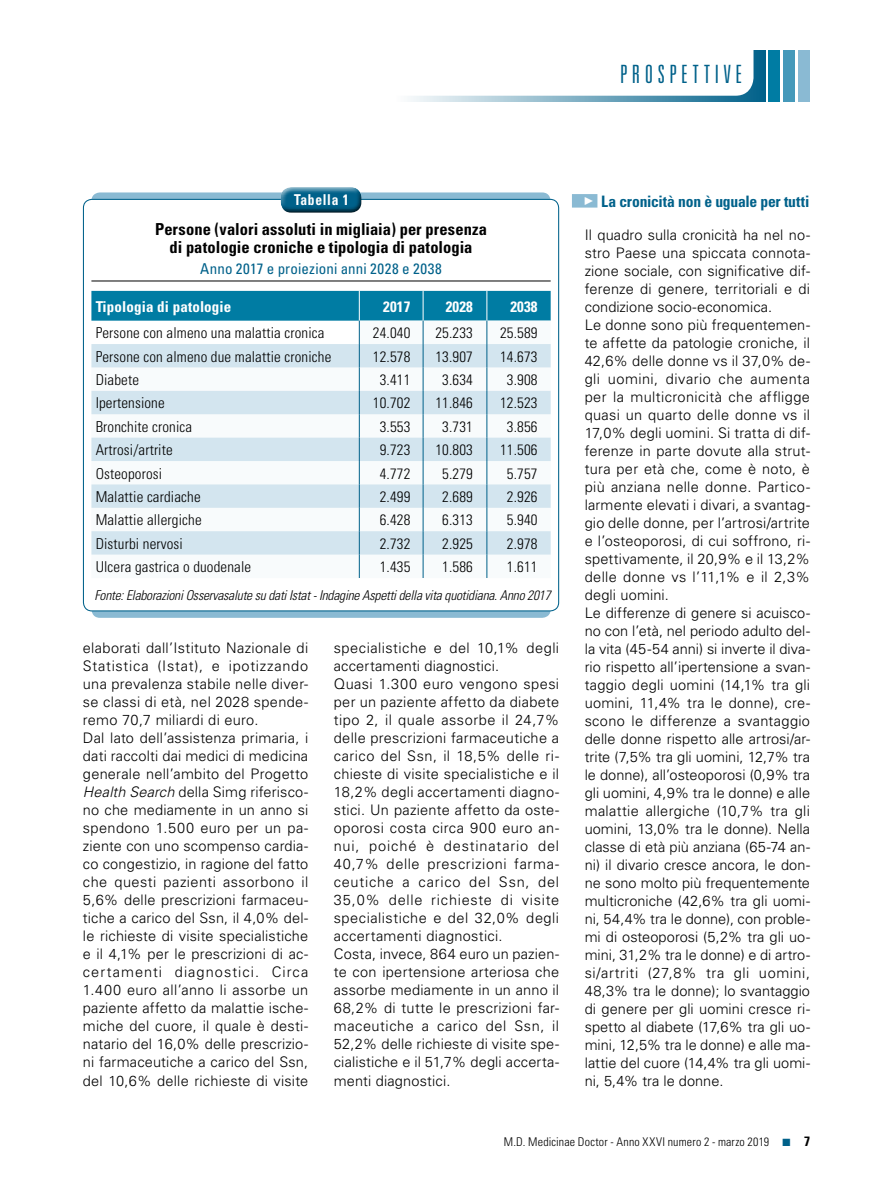
<style>
.page{position:relative;width:893px;height:1191px;background:#fff}
.page>*{position:absolute;margin:0;border:0;box-sizing:border-box;transform-origin:0 0}
.t1{font:300 ultra-condensed 25.2px "Univers";letter-spacing:.185em;color:#00618a}
.t2{font:700 condensed 16.5px/18px "Univers";letter-spacing:.005em;color:#000;text-align:center}
.t3{font:700 condensed 15.75px "Univers";letter-spacing:-.015em;color:#00618a}
.t4{font:300 condensed 15px "Univers";letter-spacing:.01em;color:#000}
.t5{font:condensed 15px "Univers";letter-spacing:.01em;color:#00618a}
.t6{font:700 condensed 15px "Univers";letter-spacing:.01em;color:#fff}
.t7{font:700 condensed 15px "Univers";letter-spacing:.05em;color:#fff;scale:.9 1}
.t8{font:300 14.55px/18px "Univers";letter-spacing:.015em;color:#000}
.t9{font:italic 300 condensed 13.5px "Univers";letter-spacing:-.015em;color:#000}
.t10{font:300 condensed 12px "Univers";letter-spacing:.015em;color:#000}
.s1{font-style:italic}
.s2{color:#00618a}
.s3{font-weight:700;font-size:13.5px}
</style>
<div class="page">
<div style="left:396px;top:50px;width:369px;height:51px;background:linear-gradient(to right,#fcfdfd,#04638b)"></div>
<div style="left:768px;top:50px;width:12px;height:51px;background:#007ca3"></div>
<div style="left:783px;top:50px;width:12px;height:51px;background:#4599ba"></div>
<div style="left:798px;top:50px;width:12px;height:51px;background:#8abad3"></div>
<div style="left:376px;top:0;width:377px;height:96px;background:#fff;border-radius:18px"></div>
<div style="left:572px;top:194px;width:25px;height:14px;background:#8abad3"></div>
<svg style="left:91px;top:192px;width:460px;height:426px;background:#88b8d1"></svg>
<div style="left:83px;top:199px;width:476px;height:412px;background:#fff;border-radius:9px"></div>
<hr style="left:91px;top:281px;width:460px;height:1px;background:#000">
<svg style="left:91px;top:291px;width:460px;height:287px"></svg>
<div style="left:273px;top:180px;width:91px;height:30px;background:#fff"></div>
<div style="left:277px;top:187px;width:91px;height:26px;background:#000;opacity:.75"></div>
<h1 class="t1" style="left:620px;top:60px;width:124px">PROSPETTIVE</h1>
<p class="t7" style="left:294px;top:190px;width:62px">Tabella 1</p>
<p class="t2" style="left:155px;top:220px;width:333px">Persone (valori assoluti in migliaia) per presenza di patologie croniche e tipologia di patologia</p>
<p class="t5" style="left:200px;top:259px;width:243px">Anno 2017 e proiezioni anni 2028 e 2038</p>
<p class="t6" style="left:96px;top:297px;width:137px">Tipologia di patologie</p>
<p class="t6" style="left:383px;top:297px;width:29px">2017</p>
<p class="t6" style="left:446px;top:297px;width:29px">2028</p>
<p class="t6" style="left:510px;top:297px;width:29px">2038</p>
<p class="t4" style="left:96px;top:324px;width:230px">Persone con almeno una malattia cronica</p>
<p class="t4" style="left:373px;top:324px;width:39px">24.040</p>
<p class="t4" style="left:435px;top:324px;width:39px">25.233</p>
<p class="t4" style="left:500px;top:324px;width:39px">25.589</p>
<p class="t4" style="left:96px;top:347px;width:237px">Persone con almeno due malattie croniche</p>
<p class="t4" style="left:373px;top:347px;width:39px">12.578</p>
<p class="t4" style="left:435px;top:347px;width:39px">13.907</p>
<p class="t4" style="left:500px;top:347px;width:39px">14.673</p>
<p class="t4" style="left:96px;top:371px;width:45px">Diabete</p>
<p class="t4" style="left:380px;top:371px;width:32px">3.411</p>
<p class="t4" style="left:442px;top:371px;width:32px">3.634</p>
<p class="t4" style="left:507px;top:371px;width:32px">3.908</p>
<p class="t4" style="left:96px;top:394px;width:71px">Ipertensione</p>
<p class="t4" style="left:373px;top:394px;width:39px">10.702</p>
<p class="t4" style="left:435px;top:394px;width:39px">11.846</p>
<p class="t4" style="left:500px;top:394px;width:39px">12.523</p>
<p class="t4" style="left:96px;top:417px;width:98px">Bronchite cronica</p>
<p class="t4" style="left:380px;top:417px;width:32px">3.553</p>
<p class="t4" style="left:442px;top:417px;width:32px">3.731</p>
<p class="t4" style="left:507px;top:417px;width:32px">3.856</p>
<p class="t4" style="left:96px;top:441px;width:79px">Artrosi/artrite</p>
<p class="t4" style="left:380px;top:441px;width:32px">9.723</p>
<p class="t4" style="left:435px;top:441px;width:39px">10.803</p>
<p class="t4" style="left:500px;top:441px;width:39px">11.506</p>
<p class="t4" style="left:96px;top:464px;width:68px">Osteoporosi</p>
<p class="t4" style="left:380px;top:464px;width:32px">4.772</p>
<p class="t4" style="left:442px;top:464px;width:32px">5.279</p>
<p class="t4" style="left:507px;top:464px;width:32px">5.757</p>
<p class="t4" style="left:96px;top:488px;width:107px">Malattie cardiache</p>
<p class="t4" style="left:380px;top:488px;width:32px">2.499</p>
<p class="t4" style="left:442px;top:488px;width:32px">2.689</p>
<p class="t4" style="left:507px;top:488px;width:32px">2.926</p>
<p class="t4" style="left:96px;top:511px;width:107px">Malattie allergiche</p>
<p class="t4" style="left:380px;top:511px;width:32px">6.428</p>
<p class="t4" style="left:442px;top:511px;width:32px">6.313</p>
<p class="t4" style="left:507px;top:511px;width:32px">5.940</p>
<p class="t4" style="left:96px;top:534px;width:89px">Disturbi nervosi</p>
<p class="t4" style="left:380px;top:534px;width:32px">2.732</p>
<p class="t4" style="left:442px;top:534px;width:32px">2.925</p>
<p class="t4" style="left:507px;top:534px;width:32px">2.978</p>
<p class="t4" style="left:96px;top:558px;width:157px">Ulcera gastrica o duodenale</p>
<p class="t4" style="left:380px;top:558px;width:32px">1.435</p>
<p class="t4" style="left:442px;top:558px;width:32px">1.586</p>
<p class="t4" style="left:507px;top:558px;width:32px">1.611</p>
<p class="t9" style="left:95px;top:587px;width:458px">Fonte: Elaborazioni Osservasalute su dati Istat - Indagine Aspetti della vita quotidiana. Anno 2017</p>
<p class="t8" style="left:83px;top:639px;width:227px">elaborati dall’Istituto Nazionale di Statistica (Istat), e ipotizzando una prevalenza stabile nelle diver&shy;se classi di età, nel 2028 spende&shy;remo 70,7 miliardi di euro.<br>Dal lato dell’assistenza primaria, i dati raccolti dai medici di medicina generale nell’ambito del Progetto <span class="s1">Health Search</span> della Simg riferisco&shy;no che mediamente in un anno si spendono 1.500 euro per un pa&shy;ziente con uno scompenso cardia&shy;co congestizio, in ragione del fatto che questi pazienti assorbono il 5,6% delle prescrizioni farmaceu&shy;tiche a carico del Ssn, il 4,0% del&shy;le richieste di visite specialistiche e il 4,1% per le prescrizioni di ac&shy;certamenti diagnostici. Circa 1.400 euro all’anno li assorbe un paziente affetto da malattie ische&shy;miche del cuore, il quale è desti&shy;natario del 16,0% delle prescrizio&shy;ni farmaceutiche a carico del Ssn, del 10,6% delle richieste di visite</p>
<p class="t8" style="left:334px;top:639px;width:227px">specialistiche e del 10,1% degli accertamenti diagnostici.<br>Quasi 1.300 euro vengono spesi per un paziente affetto da diabete tipo 2, il quale assorbe il 24,7% delle prescrizioni farmaceutiche a carico del Ssn, il 18,5% delle ri&shy;chieste di visite specialistiche e il<br>18,2% degli accertamenti diagno&shy;stici. Un paziente affetto da oste&shy;oporosi costa circa 900 euro an&shy;nui, poiché è destinatario del<br>40,7% delle prescrizioni farma&shy;ceutiche a carico del Ssn, del<br>35,0% delle richieste di visite specialistiche e del 32,0% degli accertamenti diagnostici.<br>Costa, invece, 864 euro un pazien&shy;te con ipertensione arteriosa che assorbe mediamente in un anno il<br>68,2% di tutte le prescrizioni far&shy;maceutiche a carico del Ssn, il<br>52,2% delle richieste di visite spe&shy;cialistiche e il 51,7% degli accerta&shy;menti diagnostici.</p>
<p class="t3" style="left:585px;top:192px;width:226px"><sup>þ</sup> La cronicità non è uguale per tutti</p>
<p class="t8" style="left:585px;top:225px;width:227px">Il quadro sulla cronicità ha nel no&shy;stro Paese una spiccata connota&shy;zione sociale, con significative dif&shy;ferenze di genere, territoriali e di condizione socio-economica.<br>Le donne sono più frequentemen&shy;te affette da patologie croniche, il 42,6% delle donne vs il 37,0% de&shy;gli uomini, divario che aumenta per la multicronicità che affligge quasi un quarto delle donne vs il 17,0% degli uomini. Si tratta di dif&shy;ferenze in parte dovute alla strut&shy;tura per età che, come è noto, è più anziana nelle donne. Partico&shy;larmente elevati i divari, a svantag&shy;gio delle donne, per l’artrosi/artrite e l’osteoporosi, di cui soffrono, ri&shy;spettivamente, il 20,9% e il 13,2% delle donne vs l’11,1% e il 2,3% degli uomini.<br>Le differenze di genere si acuisco&shy;no con l’età, nel periodo adulto del&shy;la vita (45-54 anni) si inverte il diva&shy;rio rispetto all’ipertensione a svan&shy;taggio degli uomini (14,1% tra gli uomini, 11,4% tra le donne), cre&shy;scono le differenze a svantaggio delle donne rispetto alle artrosi/ar&shy;trite (7,5% tra gli uomini, 12,7% tra le donne), all’osteoporosi (0,9% tra gli uomini, 4,9% tra le donne) e alle malattie allergiche (10,7% tra gli uomini, 13,0% tra le donne). Nella classe di età più anziana (65-74 an&shy;ni) il divario cresce ancora, le don&shy;ne sono molto più frequentemente multicroniche (42,6% tra gli uomi&shy;ni, 54,4% tra le donne), con proble&shy;mi di osteoporosi (5,2% tra gli uo&shy;mini, 31,2% tra le donne) e di artro&shy;si/artriti (27,8% tra gli uomini, 48,3% tra le donne); lo svantaggio di genere per gli uomini cresce ri&shy;spetto al diabete (17,6% tra gli uo&shy;mini, 12,5% tra le donne) e alle ma&shy;lattie del cuore (14,4% tra gli uomi&shy;ni, 5,4% tra le donne.</p>
<p class="t10" style="left:504px;top:1135px;width:308px">M.D. Medicinae Doctor - Anno XXVI numero 2 - marzo 2019 <span class="s2">■</span> <span class="s3">7</span></p>
</div>
